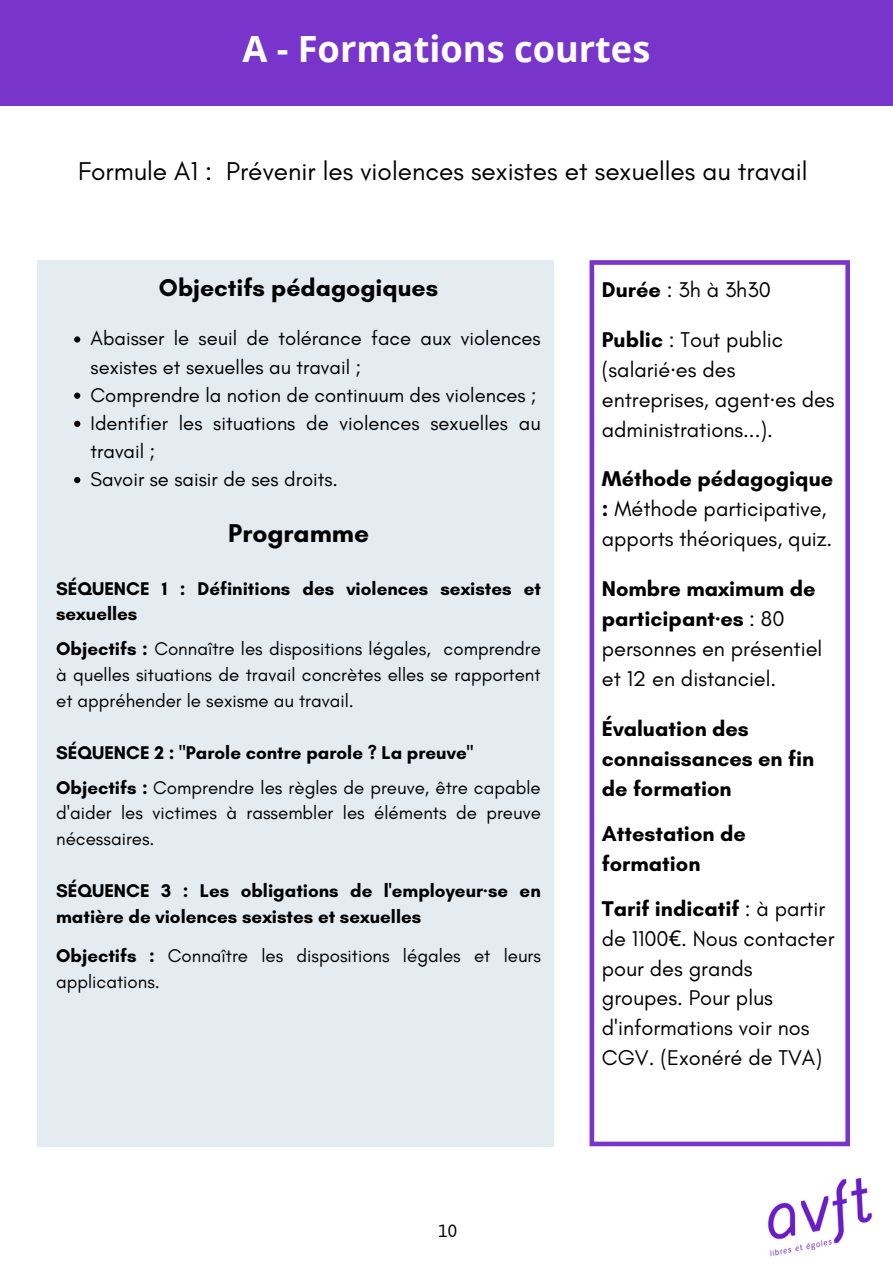
<style>
.page{position:relative;width:893px;height:1264px;background:#fff}
.page>*{position:absolute;margin:0;border:0;box-sizing:border-box;transform-origin:0 0}
.t1{font:700 36.15px "Open Sans";color:#fff}
.t2{font:26.25px "Glacial Indifference";color:#000}
.t3{font:700 26.25px "Glacial Indifference";color:#000}
.t4{font:700 24.75px "Glacial Indifference";color:#000}
.t5{font:21.75px/30px "Glacial Indifference";color:#000}
.t6{font:700 21.75px/30px "Glacial Indifference";color:#000}
.t7{font:20.25px/28px "Glacial Indifference";color:#000}
.t8{font:20.1px "Jaldi";color:#000}
.t9{font:18.75px/25.8px "Glacial Indifference";color:#000;text-align:justify}
.t10{font:700 18.75px/25.8px "Glacial Indifference";color:#000}
.s1{font-weight:700}
.s2{font-family:"Liberation Serif"}
.s3{font-family:"Liberation Serif";font-weight:700}
.s4{font-family:"Noto Sans"}
</style>
<div class="page">
<div style="left:0;top:0;width:892px;height:105px;background:#7935cb"></div>
<img style="left:767px;top:1178px;width:106px;height:79px">
<svg style="left:589px;top:260px;width:261px;height:886px"></svg>
<div style="left:37px;top:260px;width:517px;height:886px;background:#e4ebf1"></div>
<svg style="left:74px;top:336px;width:6px;height:6px"></svg>
<svg style="left:74px;top:392px;width:6px;height:7px"></svg>
<svg style="left:74px;top:421px;width:6px;height:6px"></svg>
<svg style="left:74px;top:477px;width:6px;height:6px"></svg>
<p class="t1" style="left:242px;top:23px;width:409px">A - Formations courtes</p>
<p class="t2" style="left:78px;top:155px;width:731px">Formule A1 : Prévenir les violences sexistes et sexuelles au travail</p>
<p class="t4" style="left:159px;top:273px;width:281px">Objectifs pédagogiques</p>
<p class="t7" style="left:90px;top:324px;width:451px">Abaisser le seuil de tolérance face aux violences sexistes et sexuelles au travail ;</p>
<p class="t7" style="left:90px;top:380px;width:447px">Comprendre la notion de continuum des violences ;</p>
<p class="t7" style="left:90px;top:408px;width:451px">Identifier les situations de violences sexuelles au travail ;</p>
<p class="t7" style="left:90px;top:465px;width:249px">Savoir se saisir de ses droits.</p>
<p class="t3" style="left:228px;top:517px;width:142px">Programme</p>
<p class="t10" style="left:56px;top:575px;width:486px">SÉQUENCE 1 : Définitions des violences sexistes et sexuelles</p>
<p class="t9" style="left:56px;top:635px;width:486px"><span class="s1">Objectifs :</span> Connaître les dispositions légales, comprendre à quelles situations de travail concrètes elles se rapportent et appréhender le sexisme au travail.</p>
<p class="t10" style="left:56px;top:739px;width:418px">SÉQUENCE 2 : "Parole contre parole ? La preuve"</p>
<p class="t9" style="left:56px;top:774px;width:486px"><span class="s1">Objectifs :</span> Comprendre les règles de preuve, être capable d'aider les victimes à rassembler les éléments de preuve nécessaires.</p>
<p class="t10" style="left:56px;top:877px;width:486px">SÉQUENCE 3 : Les obligations de l'employeur<span class="s2">∙</span>se en matière de violences sexistes et sexuelles</p>
<p class="t9" style="left:56px;top:942px;width:486px"><span class="s1">Objectifs :</span> Connaître les dispositions légales et leurs applications.</p>
<p class="t5" style="left:602px;top:274px;width:170px"><span class="s1">Durée</span> : 3h à 3h30</p>
<p class="t5" style="left:602px;top:324px;width:234px"><span class="s1">Public</span> : Tout public (salarié<span class="s2">∙</span>es des entreprises, agent<span class="s2">∙</span>es des administrations...).</p>
<p class="t5" style="left:602px;top:463px;width:233px"><span class="s1">Méthode pédagogique :</span> Méthode participative, apports théoriques, quiz.</p>
<p class="t5" style="left:602px;top:573px;width:222px"><span class="s1">Nombre maximum de participant</span><span class="s3">∙</span><span class="s1">es</span> : 80 personnes en présentiel et 12 en distanciel.</p>
<p class="t6" style="left:602px;top:713px;width:214px">Évaluation des connaissances en fin de formation</p>
<p class="t6" style="left:602px;top:818px;width:145px">Attestation de formation</p>
<p class="t5" style="left:602px;top:892px;width:234px"><span class="s1">Tarif indicatif</span> : à partir de 1100<span class="s4">€</span>. Nous contacter pour des grands groupes. Pour plus d'informations voir nos<br>CGV. (Exonéré de TVA)</p>
<p class="t8" style="left:438px;top:1218px;width:20px">10</p>
</div>
